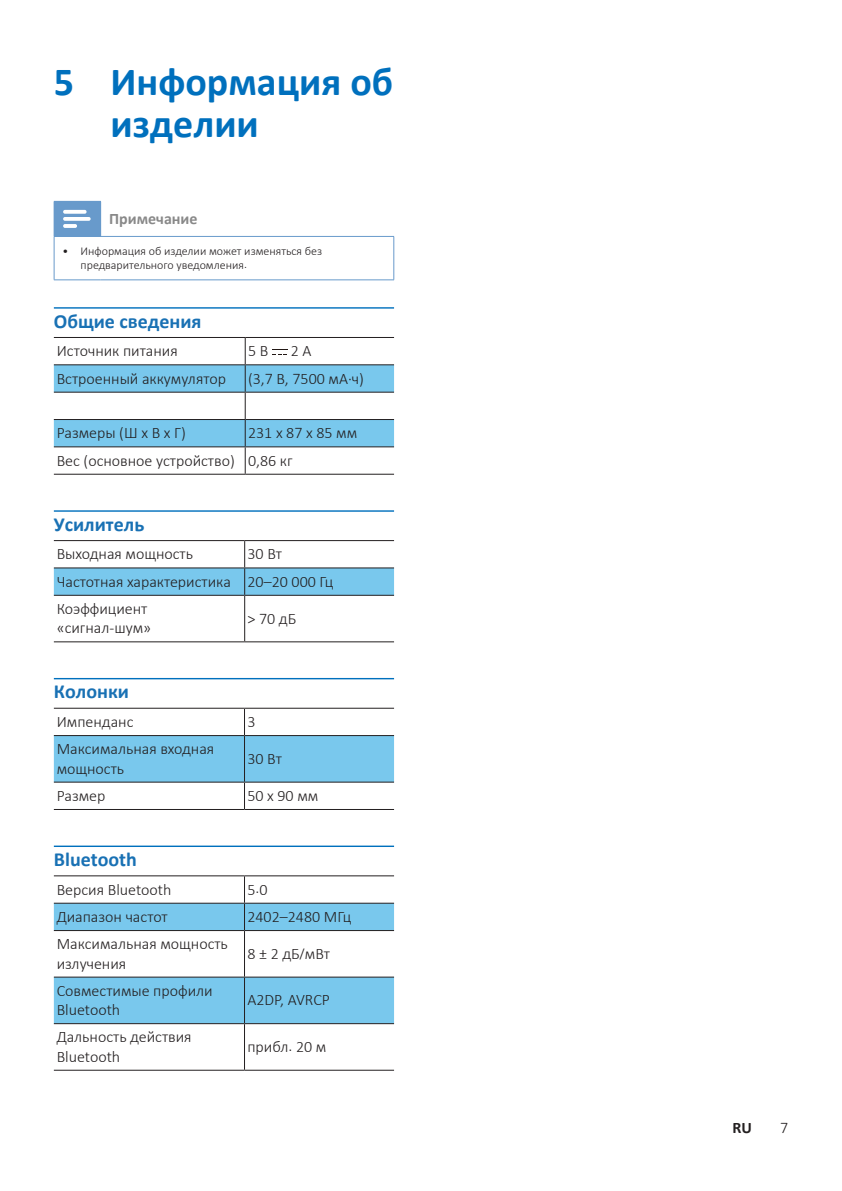
<style>
.page{position:relative;width:842px;height:1191px;background:#fff}
.page>*{position:absolute;margin:0;border:0;box-sizing:border-box;transform-origin:0 0}
.Chapter_1{font:700 40px/42px "Calibri";color:#0070bd}
.Chapter_3{font:700 20px "Calibri";color:#1971b4}
.t1{font:300 16px/19.2px "Calibri";color:#231f20}
.t2{font:700 16px "Calibri";color:#898989}
.t3{font:700 16px "Calibri";color:#231f20}
.Note_Text{font:300 12px/14.4px "Calibri";color:#231f20}
</style>
<div class="page">
<hr style="left:54px;top:307px;width:340px;height:2px;background:#0070bd">
<hr style="left:54px;top:510px;width:340px;height:2px;background:#0070bd">
<hr style="left:54px;top:678px;width:340px;height:1px;background:#0070bd">
<hr style="left:54px;top:845px;width:340px;height:2px;background:#0070bd">
<div style="left:54px;top:201px;width:47px;height:35px;background:#689acb"></div>
<hr style="left:54px;top:236px;width:47px;height:1px;background:#689acb">
<hr style="left:54px;top:237px;width:1px;height:43px;background:#689acb">
<hr style="left:101px;top:236px;width:293px;height:1px;background:#689acb">
<hr style="left:393px;top:237px;width:1px;height:43px;background:#689acb">
<hr style="left:54px;top:279px;width:47px;height:1px;background:#689acb">
<hr style="left:101px;top:279px;width:293px;height:1px;background:#689acb">
<svg style="left:63px;top:210px;width:28px;height:18px"></svg>
<hr style="left:54px;top:337px;width:191px;height:1px;background:#231f20">
<hr style="left:245px;top:337px;width:149px;height:1px;background:#231f20">
<hr style="left:54px;top:474px;width:191px;height:1px;background:#231f20">
<hr style="left:245px;top:474px;width:149px;height:1px;background:#231f20">
<svg style="left:54px;top:338px;width:340px;height:136px"></svg>
<svg style="left:54px;top:541px;width:340px;height:54px"></svg>
<hr style="left:244px;top:596px;width:1px;height:45px;background:#231f20">
<hr style="left:54px;top:540px;width:191px;height:1px;background:#231f20">
<hr style="left:245px;top:540px;width:149px;height:1px;background:#231f20">
<hr style="left:54px;top:567px;width:191px;height:1px;background:#231f20">
<hr style="left:245px;top:567px;width:149px;height:1px;background:#231f20">
<hr style="left:54px;top:595px;width:191px;height:1px;background:#231f20">
<hr style="left:245px;top:595px;width:149px;height:1px;background:#231f20">
<hr style="left:54px;top:641px;width:191px;height:1px;background:#231f20">
<hr style="left:245px;top:641px;width:149px;height:1px;background:#231f20">
<svg style="left:54px;top:708px;width:340px;height:101px"></svg>
<hr style="left:54px;top:707px;width:190px;height:1px;background:#231f20">
<hr style="left:244px;top:707px;width:150px;height:1px;background:#231f20">
<hr style="left:54px;top:735px;width:190px;height:1px;background:#231f20">
<hr style="left:244px;top:735px;width:150px;height:1px;background:#231f20">
<hr style="left:54px;top:781px;width:190px;height:1px;background:#231f20">
<hr style="left:244px;top:781px;width:150px;height:1px;background:#231f20">
<hr style="left:54px;top:809px;width:190px;height:1px;background:#231f20">
<hr style="left:244px;top:809px;width:150px;height:1px;background:#231f20">
<svg style="left:54px;top:903px;width:340px;height:120px;fill:#79c8ed"></svg>
<svg style="left:244px;top:876px;width:1px;height:54px"></svg>
<hr style="left:244px;top:931px;width:1px;height:45px;background:#231f20">
<hr style="left:244px;top:977px;width:1px;height:46px;background:#231f20">
<hr style="left:244px;top:1024px;width:1px;height:45px;background:#231f20">
<hr style="left:54px;top:875px;width:190px;height:1px;background:#231f20">
<hr style="left:244px;top:875px;width:150px;height:1px;background:#231f20">
<hr style="left:54px;top:902px;width:190px;height:1px;background:#231f20">
<hr style="left:244px;top:902px;width:150px;height:1px;background:#231f20">
<hr style="left:54px;top:930px;width:190px;height:1px;background:#231f20">
<hr style="left:244px;top:930px;width:150px;height:1px;background:#231f20">
<hr style="left:54px;top:976px;width:190px;height:1px;background:#231f20">
<hr style="left:244px;top:976px;width:150px;height:1px;background:#231f20">
<hr style="left:54px;top:1023px;width:190px;height:1px;background:#231f20">
<hr style="left:244px;top:1023px;width:150px;height:1px;background:#231f20">
<hr style="left:54px;top:1069px;width:190px;height:1px;background:#231f20">
<hr style="left:244px;top:1069px;width:150px;height:1px;background:#231f20">
<p class="Chapter_1" style="left:111px;top:60px;width:284px;text-indent:-57px">5 Информация об изделии</p>
<p class="t2" style="left:109px;top:207px;width:90px">Примечание</p>
<p class="Note_Text" style="left:81px;top:243px;width:243px;text-indent:-18px">• Информация об изделии может изменяться без предварительного уведомления.</p>
<p class="Chapter_3" style="left:54px;top:307px;width:149px">Общие сведения</p>
<p class="t1" style="left:57px;top:341px;width:123px">Источник питания</p>
<p class="t1" style="left:248px;top:341px;width:22px">5В</p>
<p class="t1" style="left:291px;top:341px;width:22px">2A</p>
<p class="t1" style="left:57px;top:368px;width:171px">Встроенный аккумулятор</p>
<p class="t1" style="left:248px;top:368px;width:118px">(3,7 В, 7500 мА·ч)</p>
<p class="t1" style="left:57px;top:423px;width:131px">Размеры (Ш х В х Г)</p>
<p class="t1" style="left:248px;top:423px;width:111px">231 x 87 x 85 мм</p>
<p class="t1" style="left:57px;top:450px;width:180px">Вес (основное устройство)</p>
<p class="t1" style="left:248px;top:450px;width:46px">0,86 кг</p>
<p class="Chapter_3" style="left:54px;top:510px;width:92px">Усилитель</p>
<p class="t1" style="left:57px;top:544px;width:138px">Выходная мощность</p>
<p class="t1" style="left:248px;top:544px;width:36px">30 Вт</p>
<p class="t1" style="left:57px;top:571px;width:176px">Частотная характеристика</p>
<p class="t1" style="left:248px;top:571px;width:87px">20–20 000 Гц</p>
<p class="t1" style="left:57px;top:599px;width:96px">Коэффициент «сигнал-шум»</p>
<p class="t1" style="left:248px;top:608px;width:50px">&gt; 70 дБ</p>
<p class="Chapter_3" style="left:54px;top:677px;width:77px">Колонки</p>
<p class="t1" style="left:57px;top:712px;width:78px">Импенданс</p>
<p class="t1" style="left:247px;top:712px;width:10px">3</p>
<p class="t1" style="left:57px;top:739px;width:159px">Максимальная входная мощность</p>
<p class="t1" style="left:247px;top:749px;width:36px">30 Вт</p>
<p class="t1" style="left:57px;top:786px;width:50px">Размер</p>
<p class="t1" style="left:247px;top:786px;width:72px">50 x 90 мм</p>
<p class="Chapter_3" style="left:54px;top:845px;width:85px">Bluetooth</p>
<p class="t1" style="left:57px;top:879px;width:116px">Версия Bluetooth</p>
<p class="t1" style="left:247px;top:879px;width:22px">5.0</p>
<p class="t1" style="left:57px;top:907px;width:112px">Диапазон частот</p>
<p class="t1" style="left:247px;top:907px;width:105px">2402–2480 МГц</p>
<p class="t1" style="left:57px;top:934px;width:173px">Максимальная мощность излучения</p>
<p class="t1" style="left:247px;top:943px;width:84px">8 ± 2 дБ/мВт</p>
<p class="t1" style="left:57px;top:980px;width:157px">Совместимые профили<br>Bluetooth</p>
<p class="t1" style="left:247px;top:990px;width:84px">A2DP, AVRCP</p>
<p class="t1" style="left:57px;top:1027px;width:136px">Дальность действия<br>Bluetooth</p>
<p class="t1" style="left:247px;top:1037px;width:81px">прибл. 20 м</p>
<p class="t3" style="left:732px;top:1116px;width:21px">RU</p>
<p class="t1" style="left:780px;top:1118px;width:10px">7</p>
</div>
